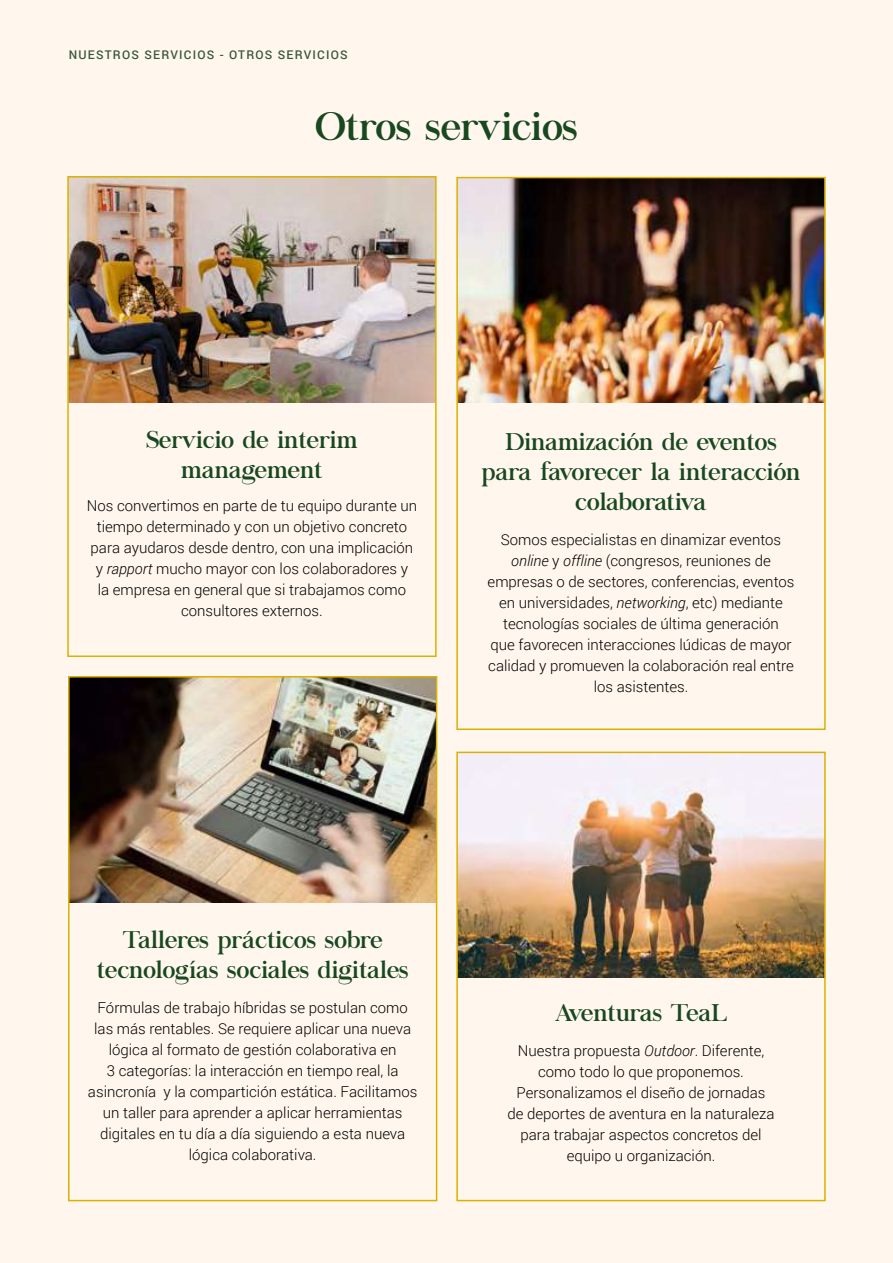
<style>
.page{position:relative;width:893px;height:1263px;background:#fff7ed}
.page>*{position:absolute;margin:0;border:0;box-sizing:border-box;transform-origin:0 0}
.t1{font:39px "Chapaza";color:#184720}
.t2{font:24px/30px "Chapaza";color:#184720;text-align:center}
.t3{font:300 15px/21px "Roboto";color:#000;text-align:center}
.t4{font:500 12px "Roboto";letter-spacing:.1em;color:#38583b}
.s1{font-style:italic}
</style>
<div class="page">
<img style="left:70px;top:179px;width:364px;height:223px">
<img style="left:459px;top:755px;width:364px;height:223px">
<img style="left:71px;top:679px;width:363px;height:223px">
<img style="left:459px;top:180px;width:364px;height:223px">
<div style="left:67px;top:176px;width:370px;height:481px;border:2px solid #dbb100"></div>
<div style="left:456px;top:177px;width:370px;height:553px;border:2px solid #dbb100"></div>
<div style="left:456px;top:752px;width:370px;height:449px;border:2px solid #dbb100"></div>
<div style="left:68px;top:676px;width:369px;height:525px;border:2px solid #dbb100"></div>
<p class="t4" style="left:69px;top:47px;width:280px">NUESTROS SERVICIOS - OTROS SERVICIOS</p>
<h1 class="t1" style="left:315px;top:104px;width:264px">Otros servicios</h1>
<h2 class="t2" style="left:146px;top:425px;width:213px">Servicio de interim management</h2>
<p class="t3" style="left:87px;top:495px;width:332px">Nos convertimos en parte de tu equipo durante un tiempo determinado y con un objetivo concreto para ayudaros desde dentro, con una implicación y <span class="s1">rapport</span> mucho mayor con los colaboradores y<br>la empresa en general que si trabajamos como consultores externos.</p>
<h2 class="t2" style="left:482px;top:427px;width:320px">Dinamización de eventos para favorecer la interacción colaborativa</h2>
<p class="t3" style="left:488px;top:528px;width:308px">Somos especialistas en dinamizar eventos <span class="s1">online</span> y <span class="s1">offline</span> (congresos, reuniones de empresas o de sectores, conferencias, eventos en universidades, <span class="s1">networking</span>, etc) mediante tecnologías sociales de última generación<br>que favorecen interacciones lúdicas de mayor calidad y promueven la colaboración real entre los asistentes.</p>
<h2 class="t2" style="left:97px;top:925px;width:313px">Talleres prácticos sobre tecnologías sociales digitales</h2>
<p class="t3" style="left:88px;top:996px;width:331px">Fórmulas de trabajo híbridas se postulan como las más rentables. Se requiere aplicar una nueva lógica al formato de gestión colaborativa en<br>3 categorías: la interacción en tiempo real, la asincronía y la compartición estática. Facilitamos un taller para aprender a aplicar herramientas digitales en tu día a día siguiendo a esta nueva lógica colaborativa.</p>
<h2 class="t2" style="left:555px;top:998px;width:174px">Aventuras TeaL</h2>
<p class="t3" style="left:507px;top:1040px;width:269px">Nuestra propuesta <span class="s1">Outdoor</span>. Diferente, como todo lo que proponemos.<br>Personalizamos el diseño de jornadas de deportes de aventura en la naturaleza para trabajar aspectos concretos del equipo u organización.</p>
</div>
